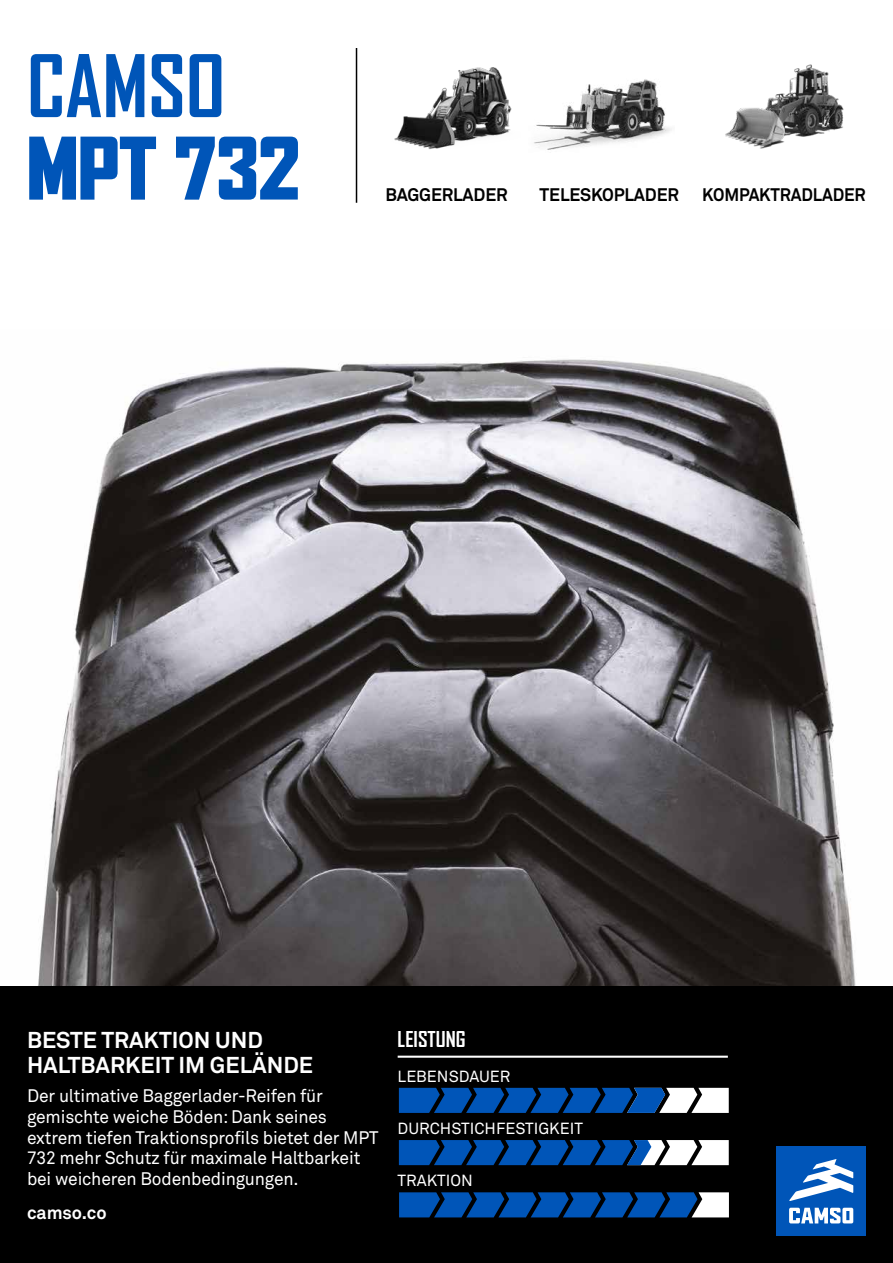
<style>
.page{position:relative;width:893px;height:1263px;background:#fff}
.page>*{position:absolute;margin:0;border:0;box-sizing:border-box;transform-origin:0 0}
.t1{font:900 82.5px "Agency FB";color:#0055b8}
.t2{font:700 82.5px "Agency FB";color:#0055b8}
.t3{font:700 22.65px/24.3px "Akkurat Office";color:#fff}
.t4{font:700 21px "Agency FB";color:#fff}
.t5{font:18px/20.7px "Akkurat Office";letter-spacing:-.01em;color:#fff}
.t6{font:700 18px "Akkurat Office";letter-spacing:-.01em;color:#000}
.t7{font:700 18px "Akkurat Office";letter-spacing:-.01em;color:#000;scale:.94 1}
.t8{font:700 18px "Akkurat Office";color:#fff}
.t9{font:15.9px "Akkurat Office";color:#fff}
</style>
<div class="page">
<img style="left:38px;top:359px;width:818px;height:627px">
<div style="left:0;top:986px;width:893px;height:277px;background:#000"></div>
<hr style="left:398px;top:1056px;width:330px;height:2px;background:#fff">
<svg style="left:399px;top:1192px;width:330px;height:25px;background:#1758a4"></svg>
<svg style="left:399px;top:1088px;width:330px;height:25px;background:#2d67ac"></svg>
<svg style="left:399px;top:1140px;width:330px;height:25px;background:#376eaf"></svg>
<div style="left:776px;top:1146px;width:90px;height:90px;background:#0055b8"></div>
<svg style="left:789px;top:1208px;width:64px;height:15px"></svg>
<svg style="left:789px;top:1159px;width:64px;height:42px"></svg>
<hr style="left:356px;top:48px;width:1px;height:155px;background:#000">
<img style="left:394px;top:67px;width:118px;height:82px">
<img style="left:534px;top:79px;width:138px;height:71px">
<img style="left:725px;top:64px;width:119px;height:85px">
<h1 class="t2" style="left:27px;top:38px;width:200px">CAMSO</h1>
<h1 class="t1" style="left:27px;top:120px;width:274px">MPT 732</h1>
<p class="t6" style="left:385px;top:183px;width:124px">BAGGERLADER</p>
<p class="t6" style="left:540px;top:183px;width:141px">TELESKOPLADER</p>
<p class="t7" style="left:702px;top:183px;width:175px">KOMPAKTRADLADER</p>
<p class="t3" style="left:27px;top:1028px;width:288px">BESTE TRAKTION UND<br>HALTBARKEIT IM GELÄNDE</p>
<p class="t5" style="left:27px;top:1086px;width:353px">Der ultimative Baggerlader-Reifen für gemischte weiche Böden: Dank seines extrem tiefen Traktionsprofils bietet der MPT 732 mehr Schutz für maximale Haltbarkeit bei weicheren Bodenbedingungen.</p>
<p class="t8" style="left:27px;top:1202px;width:81px">camso.co</p>
<p class="t4" style="left:398px;top:1027px;width:69px">LEISTUNG</p>
<p class="t9" style="left:398px;top:1067px;width:114px">LEBENSDAUER</p>
<p class="t9" style="left:398px;top:1119px;width:187px">DURCHSTICHFESTIGKEIT</p>
<p class="t9" style="left:398px;top:1171px;width:77px">TRAKTION</p>
</div>
